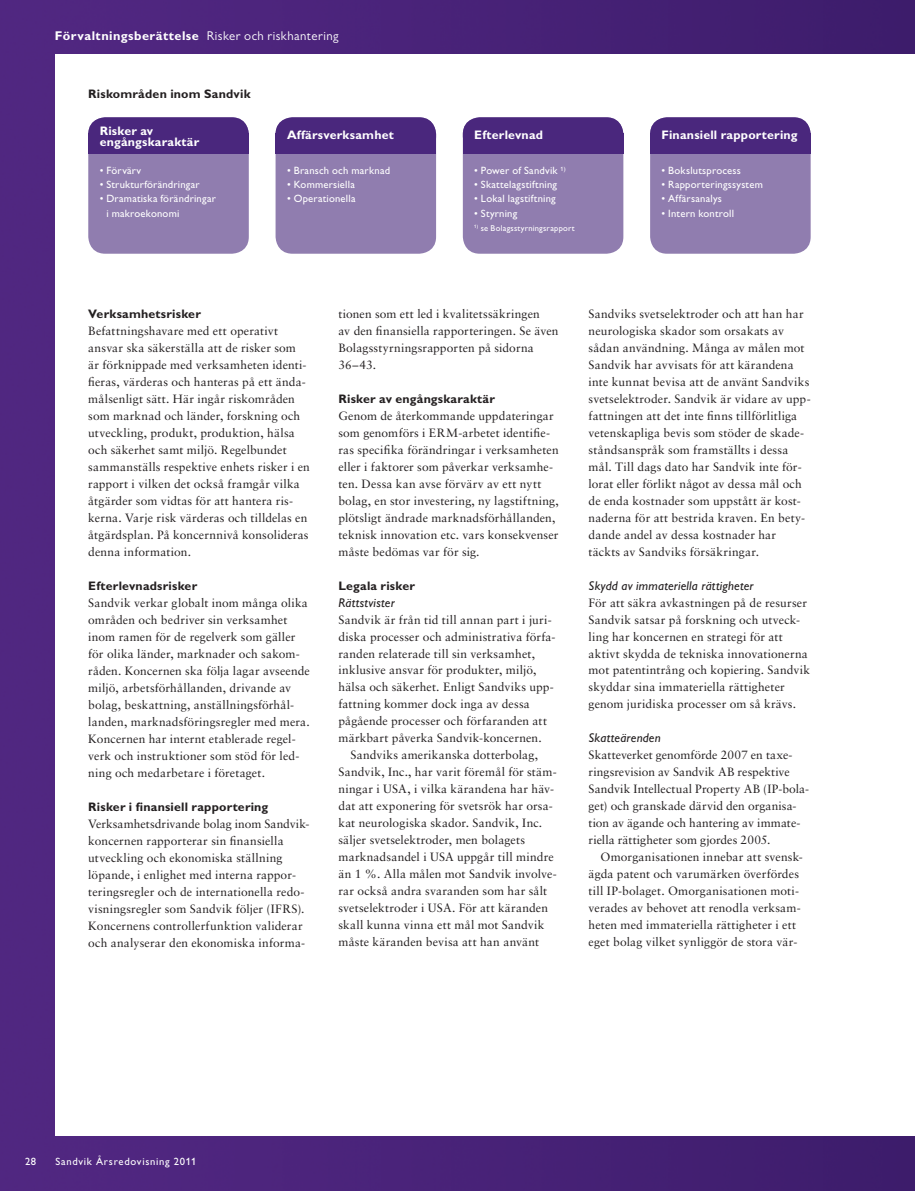
<style>
.page{position:relative;width:915px;height:1191px;background:#fff}
.page>*{position:absolute;margin:0;border:0;box-sizing:border-box;transform-origin:0 0}
.t1{font:italic 12.75px "Gill Alt One";letter-spacing:.02em;color:#231f20}
.t2{font:700 12.75px "Gill Alt One";letter-spacing:.035em;color:#fff}
.t3{font:700 12.45px "Gill Alt One";letter-spacing:.02em;color:#231f20}
.t4{font:700 12.45px/11.2px "Gill Alt One";letter-spacing:.02em;color:#fff}
.t5{font:12px/17px "Sabon";letter-spacing:.01em;color:#231f20}
.t6{font:10.65px/14.1px "Gill Alt One";letter-spacing:.02em;color:#fff}
.t7{font:10.65px "Gill Alt One";letter-spacing:.07em;color:#fff}
.t8{font:8.55px "Gill Alt One";letter-spacing:.03em;color:#fff}
.s1{font-weight:400}
</style>
<div class="page">
<img style="left:0;top:0;width:914px;height:1190px">
<div style="left:55px;top:55px;width:859px;height:1081px;background:#fff"></div>
<div style="left:88px;top:117px;width:161px;height:137px;background:#907daf;border-radius:17px"></div>
<div style="left:88px;top:117px;width:161px;height:36px;background:#4a277d;border-radius:17px"></div>
<div style="left:88px;top:133px;width:161px;height:20px;background:#4a277d"></div>
<div style="left:275px;top:117px;width:161px;height:137px;background:#907daf;border-radius:17px"></div>
<div style="left:275px;top:117px;width:161px;height:36px;background:#4a277d;border-radius:17px"></div>
<div style="left:275px;top:133px;width:161px;height:20px;background:#4a277d"></div>
<div style="left:462px;top:117px;width:161px;height:137px;background:#907daf;border-radius:17px"></div>
<div style="left:462px;top:117px;width:161px;height:36px;background:#4a277d;border-radius:17px"></div>
<div style="left:462px;top:133px;width:161px;height:20px;background:#4a277d"></div>
<div style="left:650px;top:117px;width:160px;height:137px;background:#907daf;border-radius:17px"></div>
<div style="left:650px;top:117px;width:160px;height:36px;background:#4a277d;border-radius:17px"></div>
<div style="left:650px;top:133px;width:160px;height:20px;background:#4a277d"></div>
<p class="t2" style="left:55px;top:31px;width:285px">Förvaltningsberättelse <span class="s1">Risker och riskhantering</span></p>
<p class="t3" style="left:88px;top:89px;width:164px">Riskområden inom Sandvik</p>
<p class="t4" style="left:100px;top:126px;width:101px">Risker av engångskaraktär</p>
<p class="t6" style="left:100px;top:165px;width:43px">• Förvärv</p>
<p class="t6" style="left:100px;top:179px;width:101px">• Strukturförändringar</p>
<p class="t6" style="left:106px;top:193px;width:111px;text-indent:-7px">• Dramatiska förändringar i makro ekonomi</p>
<p class="t4" style="left:287px;top:131px;width:108px">Affärsverksamhet</p>
<p class="t6" style="left:287px;top:165px;width:104px">• Bransch och marknad</p>
<p class="t6" style="left:287px;top:179px;width:69px">• Kommersiella</p>
<p class="t6" style="left:287px;top:193px;width:70px">• Operationella</p>
<p class="t4" style="left:474px;top:131px;width:70px">Efterlevnad</p>
<p class="t6" style="left:474px;top:165px;width:93px">• Power of Sandvik <sup>1)</sup></p>
<p class="t6" style="left:474px;top:179px;width:84px">• Skattelagstiftning</p>
<p class="t6" style="left:474px;top:193px;width:83px">• Lokal lagstiftning</p>
<p class="t6" style="left:474px;top:207px;width:44px">• Styrning</p>
<p class="t8" style="left:474px;top:225px;width:102px"><sup>1)</sup> se Bolagsstyrningsrapport</p>
<p class="t4" style="left:661px;top:130px;width:137px">Finansiell rapportering</p>
<p class="t6" style="left:661px;top:165px;width:81px">• Bokslutsprocess</p>
<p class="t6" style="left:661px;top:179px;width:103px">• Rapporteringssystem</p>
<p class="t6" style="left:661px;top:193px;width:62px">• Affärsanalys</p>
<p class="t6" style="left:661px;top:207px;width:74px">• Intern kontroll</p>
<p class="t3" style="left:88px;top:309px;width:114px">Verksamhetsrisker</p>
<p class="t5" style="left:88px;top:323px;width:223px">Befattningshavare med ett operativt ansvar ska säkerställa att de risker som är förknippade med verksamheten identi&shy;fieras, värderas och hanteras på ett ända&shy;målsenligt sätt. Här ingår riskområden som marknad och länder, forskning och utveckling, produkt, produktion, hälsa och säkerhet samt miljö. Regelbundet sammanställs respektive enhets risker i en rapport i vilken det också framgår vilka åtgärder som vidtas för att hantera ris&shy;kerna. Varje risk värderas och tilldelas en åtgärdsplan. På koncernnivå konsolideras denna information.</p>
<p class="t3" style="left:88px;top:581px;width:110px">Efterlevnadsrisker</p>
<p class="t5" style="left:88px;top:595px;width:223px">Sandvik verkar globalt inom många olika områden och bedriver sin verksamhet inom ramen för de regelverk som gäller för olika länder, marknader och sakom&shy;råden. Koncernen ska följa lagar avseende miljö, arbetsförhållanden, drivande av bolag, beskattning, anställningsförhål&shy;landen, marknadsföringsregler med mera.<br>Koncernen har internt etablerade regel&shy;verk och instruktioner som stöd för led&shy;ning och medarbetare i företaget.</p>
<p class="t3" style="left:88px;top:802px;width:181px">Risker i finansiell rapportering</p>
<p class="t5" style="left:88px;top:816px;width:223px">Verksamhetsdrivande bolag inom Sandvik&shy;koncernen rapporterar sin finansiella utveckling och ekonomiska ställning löpande, i enlighet med interna rappor&shy;teringsregler och de internationella redo&shy;visningsregler som Sandvik följer (IFRS).<br>Koncernens controllerfunktion validerar och analyserar den ekonomiska informa-</p>
<p class="t5" style="left:338px;top:306px;width:221px">tionen som ett led i kvalitetssäkringen<br>av den finansiella rapporteringen. Se även<br>Bolagsstyrningsrapporten på sidorna<br>36–43.</p>
<p class="t3" style="left:338px;top:394px;width:158px">Risker av engångskaraktär</p>
<p class="t5" style="left:338px;top:408px;width:222px">Genom de återkommande uppdateringar som genomförs i ERM-arbetet identifie&shy;ras specifika förändringar i verksamheten eller i faktorer som påverkar verksamhe&shy;ten. Dessa kan avse förvärv av ett nytt bolag, en stor investering, ny lagstiftning, plötsligt ändrade marknadsförhållanden, teknisk innovation etc. vars konsekvenser måste bedömas var för sig.</p>
<p class="t3" style="left:338px;top:580px;width:78px">Legala risker</p>
<p class="t1" style="left:338px;top:597px;width:58px">Rättstvister</p>
<p class="t5" style="left:338px;top:612px;width:218px">Sandvik är från tid till annan part i juri&shy;diska processer och administrativa förfa&shy;randen relaterade till sin verksamhet, inklusive ansvar för produkter, miljö, hälsa och säkerhet. Enligt Sandviks upp&shy;fattning kommer dock inga av dessa pågående processer och förfaranden att märkbart påverka Sandvik-koncernen.</p>
<p class="t5" style="left:338px;top:747px;width:220px;text-indent:12px">Sandviks amerikanska dotterbolag, Sandvik, Inc., har varit föremål för stäm&shy;ningar i USA, i vilka kärandena har häv&shy;dat att exponering för svetsrök har orsa&shy;kat neurologiska skador. Sandvik, Inc. säljer svetselektroder, men bolagets marknadsandel i USA uppgår till mindre än 1 %. Alla målen mot Sandvik involve&shy;rar också andra svaranden som har sålt svetselektroder i USA. För att käranden skall kunna vinna ett mål mot Sandvik måste käranden bevisa att han använt</p>
<p class="t5" style="left:588px;top:306px;width:223px">Sandviks svetselektroder och att han har neurologiska skador som orsakats av sådan användning. Många av målen mot Sandvik har avvisats för att kärandena inte kunnat bevisa att de använt Sandviks svetselektroder. Sandvik är vidare av upp&shy;fattningen att det inte finns tillförlitliga vetenskapliga bevis som stöder de skade&shy;ståndsanspråk som framställts i dessa mål. Till dags dato har Sandvik inte för&shy;lorat eller förlikt något av dessa mål och de enda kostnader som uppstått är kost&shy;naderna för att bestrida kraven. En bety&shy;dande andel av dessa kostnader har täckts av Sandviks försäkringar.</p>
<p class="t1" style="left:588px;top:580px;width:166px">Skydd av immateriella rättigheter</p>
<p class="t5" style="left:588px;top:595px;width:223px">För att säkra avkastningen på de resurser Sandvik satsar på forskning och utveck&shy;ling har koncernen en strategi för att aktivt skydda de tekniska innovationerna mot patentintrång och kopiering. Sandvik skyddar sina immateriella rättigheter genom juridiska processer om så krävs.</p>
<p class="t1" style="left:588px;top:732px;width:74px">Skatteärenden</p>
<p class="t5" style="left:588px;top:747px;width:222px">Skatteverket genomförde 2007 en taxe&shy;ringsrevision av Sandvik AB respektive Sandvik Intellectual Property AB (IP-bola&shy;get) och granskade därvid den organisa&shy;tion av ägande och hantering av immate&shy;riella rättigheter som gjordes 2005.</p>
<p class="t5" style="left:588px;top:849px;width:216px;text-indent:12px">Omorganisationen innebar att svensk&shy;ägda patent och varumärken överfördes till IP-bolaget. Omorganisationen moti&shy;verades av behovet att renodla verksam&shy;heten med immateriella rättigheter i ett eget bolag vilket synliggör de stora vär-</p>
<p class="t6" style="left:25px;top:1155px;width:12px">28</p>
<p class="t7" style="left:55px;top:1157px;width:143px">Sandvik Årsredovisning 2011</p>
</div>
